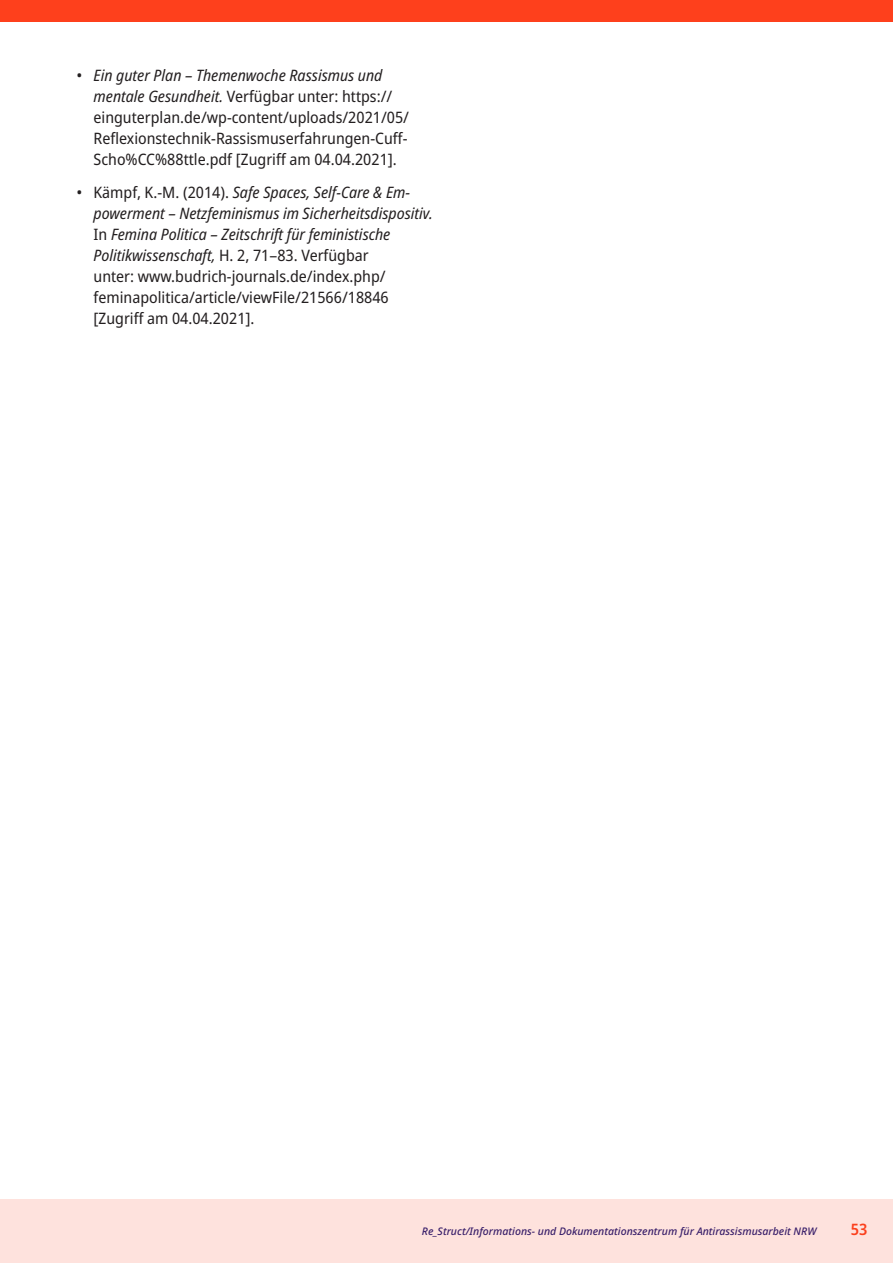
<style>
.page{position:relative;width:893px;height:1263px;background:#fff}
.page>*{position:absolute;margin:0;border:0;box-sizing:border-box;transform-origin:0 0}
.t1{font:semi-condensed 15.75px/21px "Noto Sans";color:#231f20}
.t2{font:600 semi-condensed 15.75px "Noto Sans";color:#fb401d}
.t3{font:italic 500 10.5px "Noto Sans";color:#391f6a}
.s1{font-style:italic}
</style>
<div class="page">
<div style="left:0;top:1199px;width:893px;height:64px;background:#fee2dd"></div>
<div style="left:0;top:0;width:893px;height:21px;background:#fe401c"></div>
<p class="t1" style="left:94px;top:65px;width:317px;text-indent:-17px">• <span class="s1">Ein guter Plan – Themenwoche Rassismus und mentale Gesundheit.</span> Verfügbar unter: https:// einguterplan.de/wp-content/uploads/2021/05/ Reflexionstechnik-Rassismuserfahrungen-Cuff-Scho%CC%88ttle.pdf [Zugriff am 04.04.2021].</p>
<p class="t1" style="left:94px;top:183px;width:341px;text-indent:-17px">• Kämpf, K.-M. (2014). <span class="s1">Safe Spaces, Self-Care &amp; Em&shy;powerment – Netzfeminismus im Sicherheitsdispositiv.<br></span>In <span class="s1">Femina Politica – Zeitschrift für feministische Politikwissenschaft,</span> H. 2, 71–83. Verfügbar<br>unter: www.budrich-journals.de/index.php/ feminapolitica/article/viewFile/21566/18846 [Zugriff am 04.04.2021].</p>
<p class="t3" style="left:422px;top:1224px;width:396px">Re_Struct/Informations- und Dokumentationszentrum für Antirassismusarbeit NRW</p>
<p class="t2" style="left:851px;top:1218px;width:18px">53</p>
</div>
